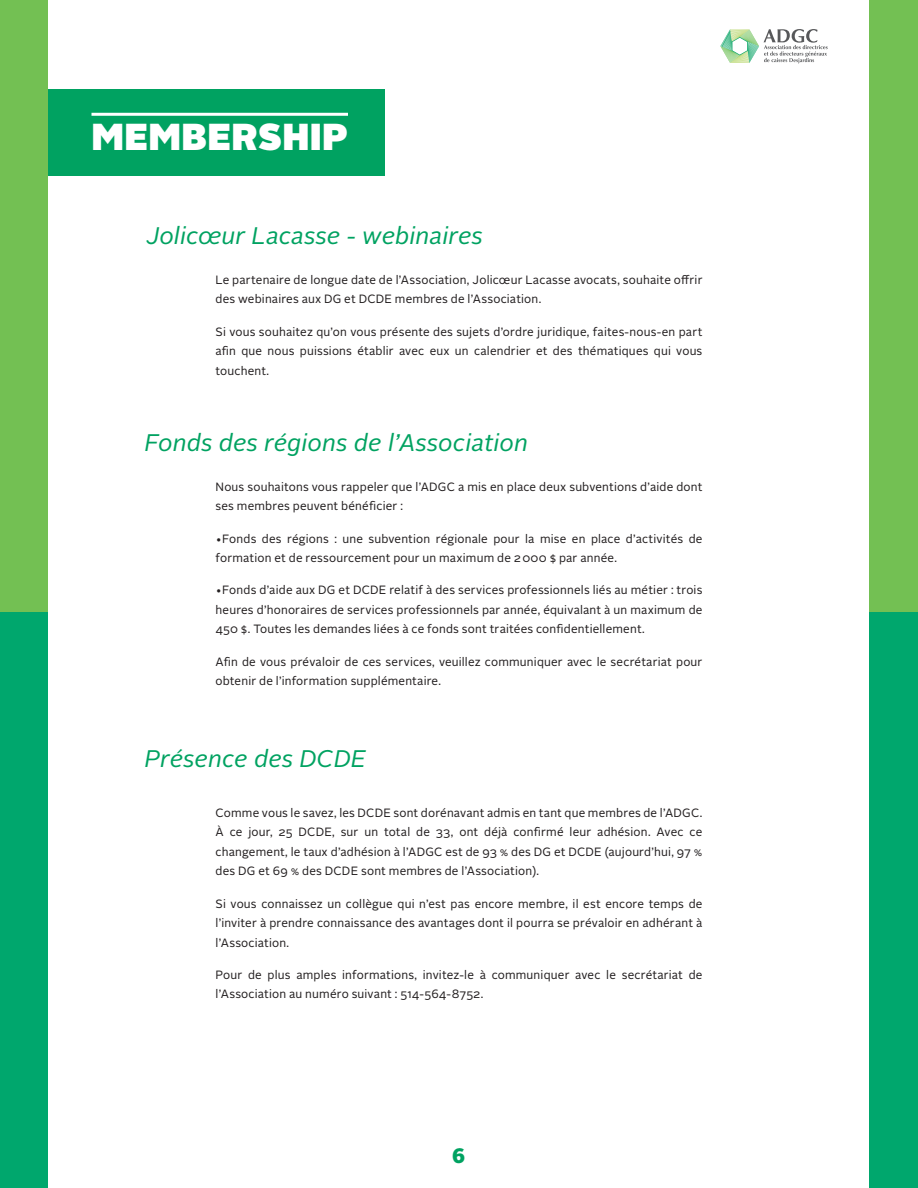
<style>
.page{position:relative;width:918px;height:1188px;background:#fff}
.page>*{position:absolute;margin:0;border:0;box-sizing:border-box;transform-origin:0 0}
.TITLE_WHITE{font:900 37.5px "Alright Sans";letter-spacing:.01em;color:#fff}
.Intertitre{font:italic 24px "Alright Sans";letter-spacing:.01em;color:#00a261}
.t1{font:900 20.85px "Alright Sans";color:#00a261}
.Texte{font:12px/19.5px "Alright Sans";letter-spacing:.015em;color:#231f20}
</style>
<div class="page">
<div style="left:47px;top:89px;width:338px;height:87px;background:#00a261"></div>
<div style="left:0;top:0;width:48px;height:1188px;background:#00a76d"></div>
<div style="left:869px;top:0;width:49px;height:1188px;background:#00a76d"></div>
<div style="left:0;top:0;width:48px;height:612px;background:#73c053"></div>
<div style="left:869px;top:0;width:49px;height:612px;background:#73c053"></div>
<svg style="left:720px;top:29px;width:108px;height:35px"></svg>
<hr style="left:92px;top:113px;width:256px;height:3px;background:#fff">
<p class="TITLE_WHITE" style="left:92px;top:109px;width:258px">MEMBERSHIP</p>
<p class="Intertitre" style="left:146px;top:220px;width:338px">Jolicœur Lacasse - webinaires</p>
<p class="Texte" style="left:216px;top:270px;width:488px">Le partenaire de longue date de l’Association, Jolicœur Lacasse avocats, souhaite offrir des webinaires aux DG et DCDE membres de l’Association.</p>
<p class="Texte" style="left:216px;top:322px;width:488px;text-align:justify">Si vous souhaitez qu’on vous présente des sujets d’ordre juridique, faites-nous-en part afin que nous puissions établir avec eux un calendrier et des thématiques qui vous touchent.</p>
<p class="Intertitre" style="left:145px;top:427px;width:385px">Fonds des régions de l’Association</p>
<p class="Texte" style="left:216px;top:477px;width:488px">Nous souhaitons vous rappeler que l’ADGC a mis en place deux subventions d’aide dont ses membres peuvent bénéficier :</p>
<p class="Texte" style="left:216px;top:529px;width:489px">•Fonds des régions : une subvention régionale pour la mise en place d’activités de formation et de ressourcement pour un maximum de 2 000 $ par année.</p>
<p class="Texte" style="left:216px;top:581px;width:488px;text-align:justify">•Fonds d’aide aux DG et DCDE relatif à des services professionnels liés au métier : trois heures d’honoraires de services professionnels par année, équivalant à un maximum de 450 $. Toutes les demandes liées à ce fonds sont traitées confidentiellement.</p>
<p class="Texte" style="left:216px;top:652px;width:488px">Afin de vous prévaloir de ces services, veuillez communiquer avec le secrétariat pour obtenir de l’information supplémentaire.</p>
<p class="Intertitre" style="left:145px;top:743px;width:223px">Présence des DCDE</p>
<p class="Texte" style="left:216px;top:803px;width:488px;text-align:justify">Comme vous le savez, les DCDE sont dorénavant admis en tant que membres de l’ADGC.<br>À ce jour, 25 DCDE, sur un total de 33, ont déjà confirmé leur adhésion. Avec ce changement, le taux d’adhésion à l’ADGC est de 93 % des DG et DCDE (aujourd’hui, 97 % des DG et 69 % des DCDE sont membres de l’Association).</p>
<p class="Texte" style="left:216px;top:894px;width:488px;text-align:justify">Si vous connaissez un collègue qui n’est pas encore membre, il est encore temps de l’inviter à prendre connaissance des avantages dont il pourra se prévaloir en adhérant à l’Association.</p>
<p class="Texte" style="left:216px;top:965px;width:488px">Pour de plus amples informations, invitez-le à communiquer avec le secrétariat de l’Association au numéro suivant : 514-564-8752.</p>
<h3 class="t1" style="left:452px;top:1140px;width:15px">6</h3>
</div>
